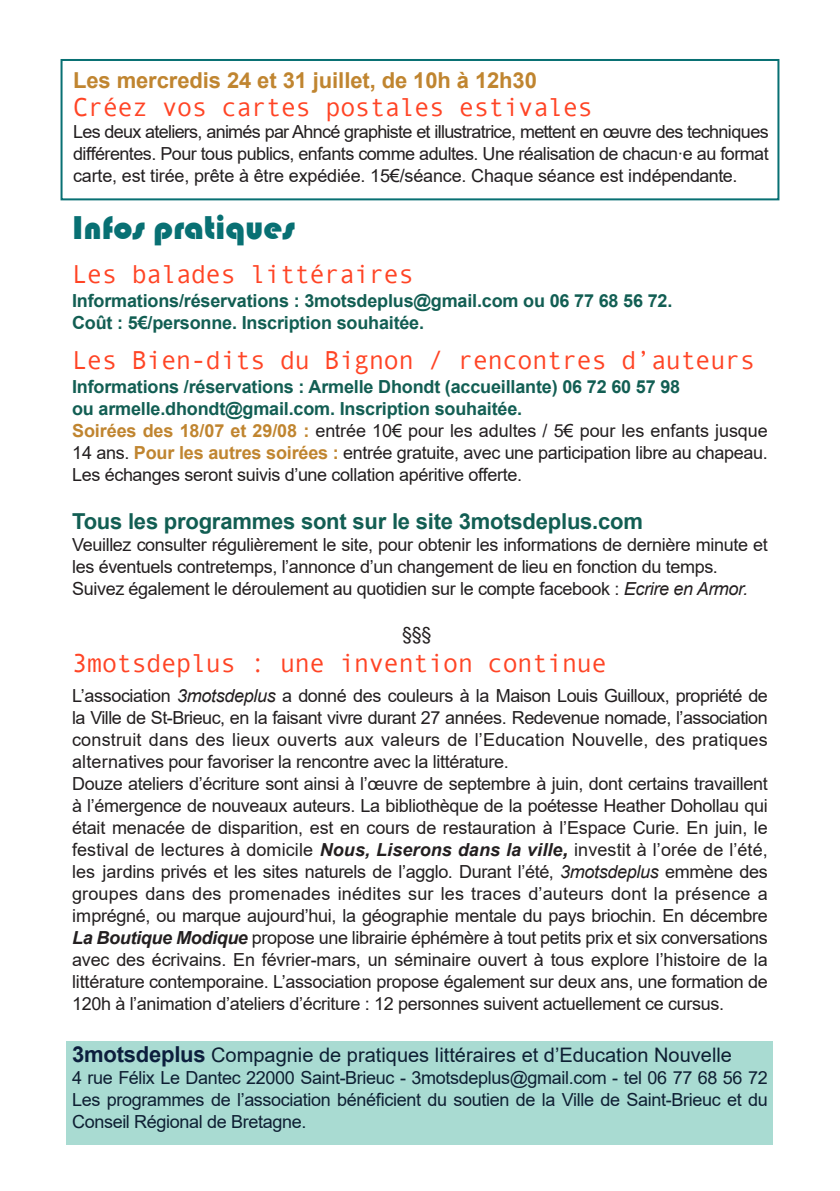
<style>
.page{position:relative;width:840px;height:1191px;background:#fff}
.page>*{position:absolute;margin:0;border:0;box-sizing:border-box;transform-origin:0 0}
.t1{font:34px "Bauhaus 93";color:#087073}
.t2{font:26px "Andale Mono";letter-spacing:-.03em;color:#ff4425}
.t3{font:700 22px "Arial";letter-spacing:-.01em;color:#125e53}
.t4{font:700 22px "Arial";letter-spacing:-.005em;color:#c08530}
.t5{font:20px "Arial";color:#0e1f33}
.t6{font:18px/22px "Arial";letter-spacing:-.02em;color:#231f20}
.t7{font:18px/22px "Arial";letter-spacing:-.02em;color:#0e1f33;text-align:justify}
.t8{font:700 18px/22px "Arial";letter-spacing:-.01em;color:#125e53}
.s1{font-weight:700;color:#125e53}
.s2{font-weight:700;color:#c08530}
.s3{font-style:italic}
.s4{font-weight:700;font-style:italic}
.s5{font-weight:700;font-style:italic;font-size:20px}
.s6{font-weight:700;font-size:22px;color:#0c1e3d}
</style>
<div class="page">
<div style="left:67px;top:1040px;width:705px;height:104px;background:#a9dbd2"></div>
<div style="left:60px;top:59px;width:719px;height:141px;border:2px solid #087073"></div>
<p class="t4" style="left:73px;top:72px;width:465px">Les mercredis 24 et 31 juillet, de 10h à 12h30</p>
<h2 class="t2" style="left:73px;top:97px;width:521px">Créez vos cartes postales estivales</h2>
<p class="t6" style="left:73px;top:122px;width:696px;text-align:justify">Les deux ateliers, animés par Ahncé graphiste et illustratrice, mettent en œuvre des techniques di昀昀érentes. Pour tous publics, enfants comme adultes. Une réalisation de chacun·e au format carte, est tirée, prête à être expédiée. 15€/séance. Chaque séance est indépendante.</p>
<h1 class="t1" style="left:72px;top:215px;width:224px">Infos pratiques</h1>
<h2 class="t2" style="left:72px;top:265px;width:343px">Les balades littéraires</h2>
<p class="t8" style="left:72px;top:292px;width:601px">Informations/réservations : 3motsdeplus@gmail.com ou 06 77 68 56 72.<br>Coût : 5€/personne. Inscription souhaitée.</p>
<h2 class="t2" style="left:72px;top:351px;width:684px">Les Bien-dits du Bignon / rencontres d’auteurs</h2>
<p class="t6" style="left:72px;top:378px;width:697px"><span class="s1">Informations /réservations : Armelle Dhondt (accueillante) 06 72 60 57 98<br>ou armelle.dhondt@gmail.com. Inscription souhaitée.<br></span><span class="s2">Soirées des 18/07 et 29/08 :</span> entrée 10€ pour les adultes / 5€ pour les enfants jusque 14 ans. <span class="s2">Pour les autres soirées :</span> entrée gratuite, avec une participation libre au chapeau.<br>Les échanges seront suivis d’une collation apéritive o昀昀erte.</p>
<p class="t3" style="left:72px;top:513px;width:572px">Tous les programmes sont sur le site 3motsdeplus.com</p>
<p class="t6" style="left:72px;top:536px;width:696px">Veuillez consulter régulièrement le site, pour obtenir les informations de dernière minute et les éventuels contretemps, l’annonce d’un changement de lieu en fonction du temps.<br>Suivez également le déroulement au quotidien sur le compte facebook : <span class="s3">Ecrire en Armor.</span></p>
<p class="t6" style="left:402px;top:624px;width:31px">§§§</p>
<h2 class="t2" style="left:72px;top:653px;width:536px">3motsdeplus : une invention continue</h2>
<p class="t6" style="left:72px;top:686px;width:697px">L’association <span class="s3">3motsdeplus</span> a donné des couleurs à la Maison Louis Guilloux, propriété de la Ville de St-Brieuc, en la faisant vivre durant 27 années. Redevenue nomade, l’association construit dans des lieux ouverts aux valeurs de l’Education Nouvelle, des pratiques alternatives pour favoriser la rencontre avec la littérature.<br>Douze ateliers d’écriture sont ainsi à l’œuvre de septembre à juin, dont certains travaillent à l’émergence de nouveaux auteurs. La bibliothèque de la poétesse Heather Dohollau qui était menacée de disparition, est en cours de restauration à l’Espace Curie. En juin, le festival de lectures à domicile <span class="s4">Nous, Liserons dans la ville</span><span class="s5">,</span> investit à l’orée de l’été, les jardins privés et les sites naturels de l’agglo. Durant l’été, <span class="s3">3motsdeplus</span> emmène des groupes dans des promenades inédites sur les traces d’auteurs dont la présence a imprégné, ou marque aujourd’hui, la géographie mentale du pays briochin. En décembre <span class="s4">La Boutique Modique</span> propose une librairie éphémère à tout petits prix et six conversations avec des écrivains. En février-mars, un séminaire ouvert à tous explore l’histoire de la littérature contemporaine. L’association propose également sur deux ans, une formation de 120h à l’animation d’ateliers d’écriture : 12 personnes suivent actuellement ce cursus.</p>
<p class="t5" style="left:72px;top:1047px;width:661px"><span class="s6">3motsdeplus</span> Compagnie de pratiques littéraires et d’Education Nouvelle</p>
<p class="t7" style="left:72px;top:1066px;width:696px">4 rue Félix Le Dantec 22000 Saint-Brieuc - 3motsdeplus@gmail.com - tel 06 77 68 56 72<br>Les programmes de l’association béné昀椀cient du soutien de la Ville de Saint-Brieuc et du Conseil Régional de Bretagne.</p>
</div>
